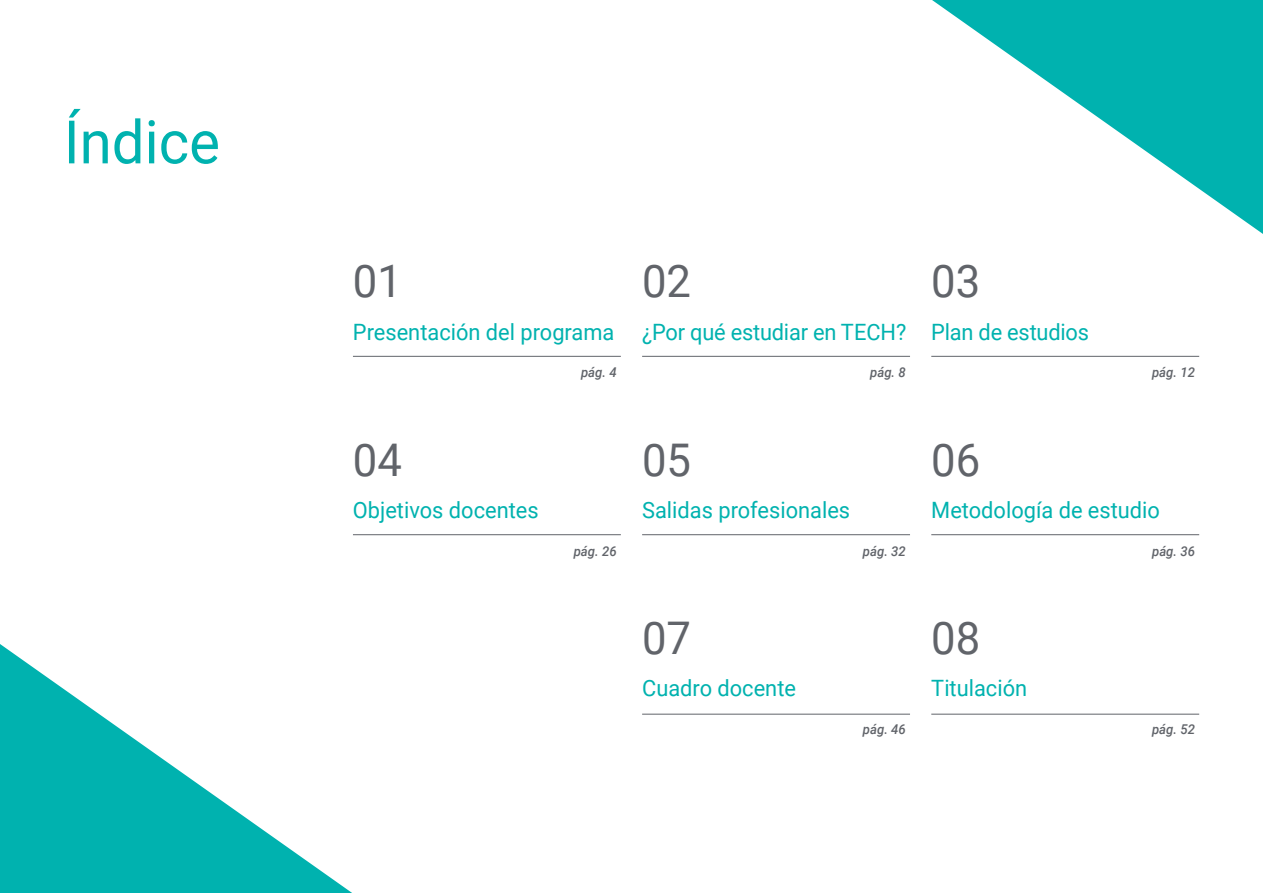
<style>
.page{position:relative;width:1263px;height:893px;background:#fff}
.page>*{position:absolute;margin:0;border:0;box-sizing:border-box;transform-origin:0 0}
.t1{font:60px "Roboto";color:#00b2af}
.t2{font:45px "Roboto";color:#61646a}
.t3{font:22.5px "Roboto";color:#00b2af}
.t4{font:italic 500 13.5px "Roboto";color:#61646a}
</style>
<div class="page">
<hr style="left:353px;top:356px;width:268px;height:1px;background:#61646a">
<hr style="left:931px;top:534px;width:268px;height:1px;background:#61646a">
<hr style="left:642px;top:356px;width:268px;height:1px;background:#61646a">
<hr style="left:642px;top:714px;width:268px;height:1px;background:#61646a">
<hr style="left:353px;top:534px;width:268px;height:1px;background:#61646a">
<hr style="left:931px;top:356px;width:268px;height:1px;background:#61646a">
<hr style="left:931px;top:714px;width:268px;height:1px;background:#61646a">
<hr style="left:642px;top:534px;width:268px;height:1px;background:#61646a">
<svg style="left:0;top:644px;width:352px;height:249px"></svg>
<svg style="left:932px;top:0;width:331px;height:234px"></svg>
<h1 class="t1" style="left:64px;top:100px;width:158px">Índice</h1>
<h2 class="t2" style="left:353px;top:250px;width:51px">01</h2>
<h2 class="t2" style="left:642px;top:250px;width:51px">02</h2>
<h2 class="t2" style="left:931px;top:250px;width:51px">03</h2>
<p class="t3" style="left:353px;top:316px;width:263px">Presentación del programa</p>
<p class="t3" style="left:642px;top:316px;width:266px">¿Por qué estudiar en TECH?</p>
<p class="t3" style="left:931px;top:316px;width:159px">Plan de estudios</p>
<p class="t4" style="left:581px;top:363px;width:37px">pág. 4</p>
<p class="t4" style="left:870px;top:363px;width:37px">pág. 8</p>
<p class="t4" style="left:1152px;top:363px;width:44px">pág. 12</p>
<h2 class="t2" style="left:353px;top:428px;width:51px">04</h2>
<h2 class="t2" style="left:642px;top:428px;width:51px">05</h2>
<h2 class="t2" style="left:931px;top:428px;width:51px">06</h2>
<p class="t3" style="left:353px;top:494px;width:187px">Objetivos docentes</p>
<p class="t3" style="left:642px;top:494px;width:210px">Salidas profesionales</p>
<p class="t3" style="left:931px;top:494px;width:230px">Metodología de estudio</p>
<p class="t4" style="left:574px;top:542px;width:44px">pág. 26</p>
<p class="t4" style="left:863px;top:542px;width:44px">pág. 32</p>
<p class="t4" style="left:1152px;top:542px;width:44px">pág. 36</p>
<h2 class="t2" style="left:642px;top:607px;width:51px">07</h2>
<h2 class="t2" style="left:931px;top:607px;width:51px">08</h2>
<p class="t3" style="left:642px;top:673px;width:155px">Cuadro docente</p>
<p class="t3" style="left:931px;top:673px;width:97px">Titulación</p>
<p class="t4" style="left:863px;top:720px;width:44px">pág. 46</p>
<p class="t4" style="left:1152px;top:720px;width:44px">pág. 52</p>
</div>
